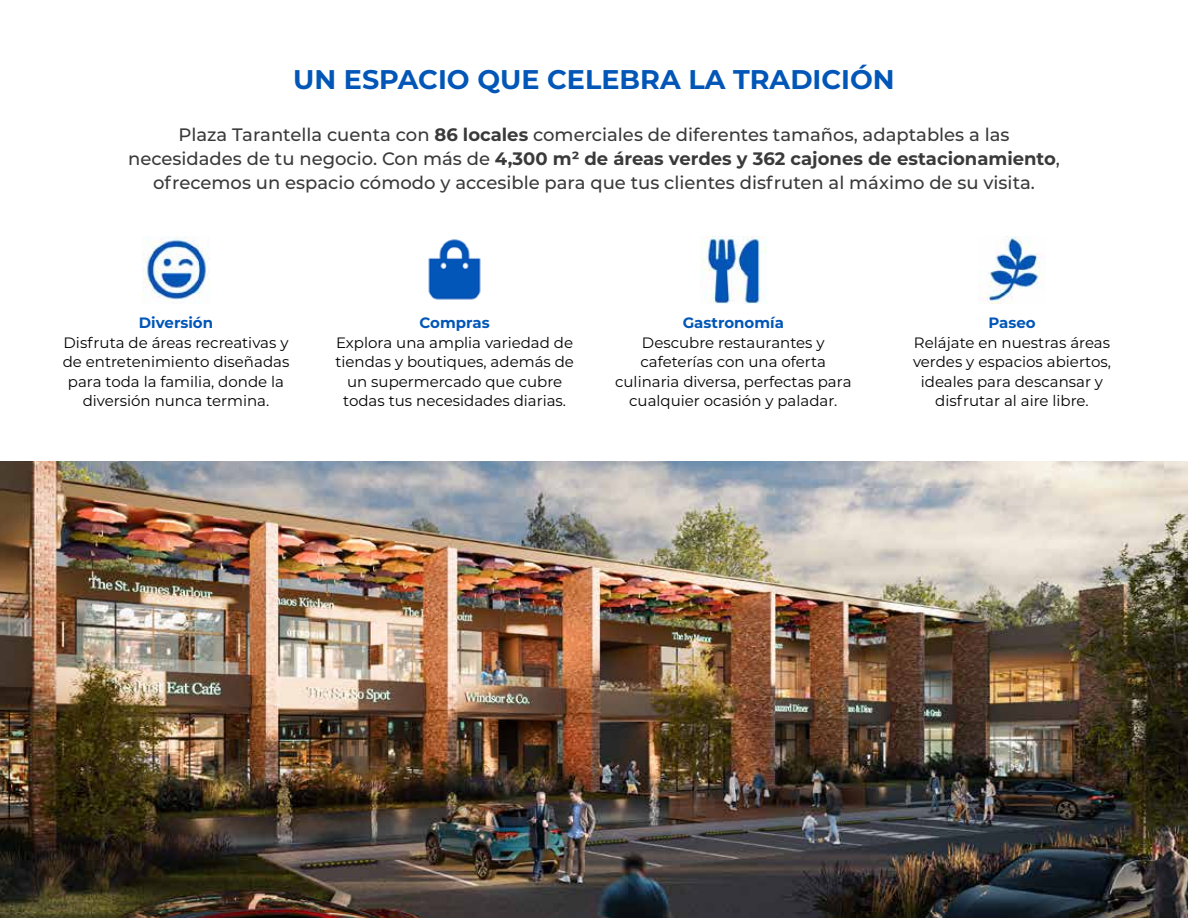
<style>
.page{position:relative;width:1188px;height:918px;background:#fff}
.page>*{position:absolute;margin:0;border:0;box-sizing:border-box;transform-origin:0 0}
.t1{font:700 27px "Montserrat";color:#0156b7}
.t2{font:500 18px/24px "Montserrat";color:#3a3a3a;text-align:center}
.t3{font:15px/19.5px "Montserrat";color:#000;text-align:center}
.t4{font:700 15px "Montserrat";color:#0156b7}
.s1{font-weight:700}
</style>
<div class="page">
<img style="left:0;top:461px;width:1188px;height:457px">
<img style="left:428px;top:239px;width:53px;height:61px">
<img style="left:143px;top:237px;width:66px;height:64px">
<img style="left:700px;top:237px;width:65px;height:66px">
<img style="left:983px;top:237px;width:62px;height:66px">
<h1 class="t1" style="left:293px;top:60px;width:603px">UN ESPACIO QUE CELEBRA LA TRADICIÓN</h1>
<p class="t2" style="left:128px;top:121px;width:933px">Plaza Tarantella cuenta con <span class="s1">86 locales</span> comerciales de diferentes tamaños, adaptables a las necesidades de tu negocio. Con más de <span class="s1">4,300 m² de áreas verdes y 362 cajones de estacionamiento</span>, ofrecemos un espacio cómodo y accesible para que tus clientes disfruten al máximo de su visita.</p>
<p class="t4" style="left:139px;top:312px;width:76px">Diversión</p>
<p class="t3" style="left:63px;top:332px;width:228px">Disfruta de áreas recreativas y de entretenimiento diseñadas para toda la familia, donde la diversión nunca termina.</p>
<p class="t4" style="left:420px;top:312px;width:72px">Compras</p>
<p class="t3" style="left:335px;top:332px;width:240px">Explora una amplia variedad de tiendas y boutiques, además de un supermercado que cubre todas tus necesidades diarias.</p>
<p class="t4" style="left:683px;top:312px;width:103px">Gastronomía</p>
<p class="t3" style="left:615px;top:332px;width:238px">Descubre restaurantes y cafeterías con una oferta culinaria diversa, perfectas para cualquier ocasión y paladar.</p>
<p class="t4" style="left:988px;top:312px;width:49px">Paseo</p>
<p class="t3" style="left:913px;top:332px;width:199px">Relájate en nuestras áreas verdes y espacios abiertos, ideales para descansar y disfrutar al aire libre.</p>
</div>
